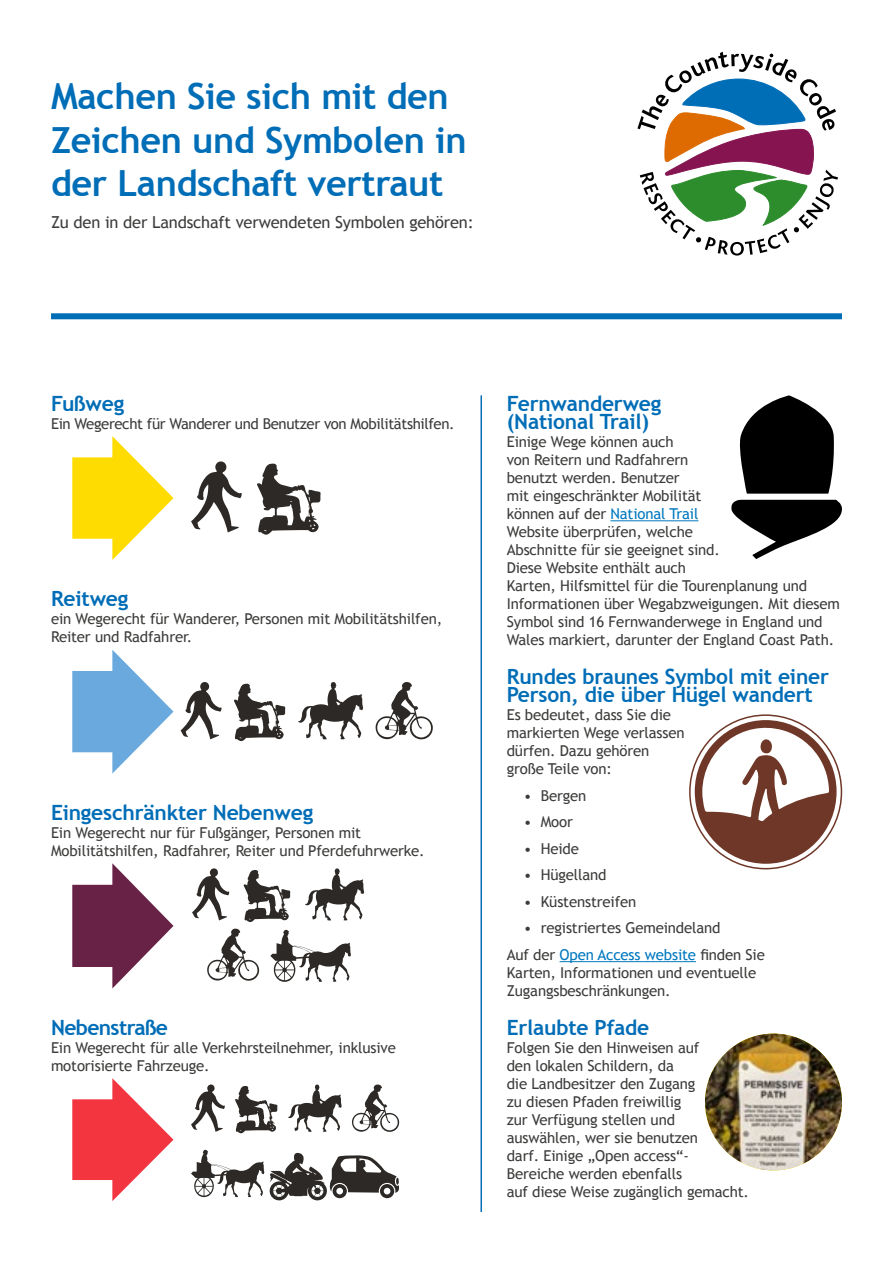
<style>
.page{position:relative;width:893px;height:1263px;background:#fff}
.page>*{position:absolute;margin:0;border:0;box-sizing:border-box;transform-origin:0 0}
.Header_2{font:700 36px/43.2px "Trebuchet MS";letter-spacing:-.01em;color:#006db7}
.Header_3{font:700 21px/18px "Trebuchet MS";letter-spacing:-.01em;color:#006db7}
.Header_3-2{font:700 21px "Trebuchet MS";letter-spacing:-.03em;color:#006db7}
.Header_2-2{font:16.5px "Trebuchet MS";letter-spacing:-.01em;color:#3c3c3b}
.Body_text{font:15px/18px "Trebuchet MS";letter-spacing:-.01em;color:#3c3c3b}
.s1{color:#0078bf}
.s2{font-family:"Trebuchet MS2"}
</style>
<div class="page">
<svg style="left:637px;top:52px;width:201px;height:204px"></svg>
<svg style="left:72px;top:436px;width:101px;height:124px"></svg>
<svg style="left:191px;top:461px;width:51px;height:71px"></svg>
<svg style="left:257px;top:463px;width:64px;height:72px"></svg>
<svg style="left:72px;top:650px;width:101px;height:123px"></svg>
<svg style="left:181px;top:682px;width:41px;height:57px"></svg>
<svg style="left:298px;top:682px;width:65px;height:57px"></svg>
<svg style="left:375px;top:682px;width:58px;height:58px"></svg>
<svg style="left:234px;top:683px;width:52px;height:59px"></svg>
<svg style="left:72px;top:863px;width:101px;height:125px"></svg>
<svg style="left:192px;top:868px;width:172px;height:114px"></svg>
<svg style="left:72px;top:1078px;width:101px;height:123px"></svg>
<svg style="left:191px;top:1084px;width:34px;height:48px"></svg>
<svg style="left:288px;top:1084px;width:54px;height:48px"></svg>
<svg style="left:352px;top:1084px;width:48px;height:48px"></svg>
<svg style="left:235px;top:1086px;width:43px;height:48px"></svg>
<hr style="left:610px;top:520px;width:88px;height:1px;background:#0078bf">
<hr style="left:560px;top:961px;width:136px;height:1px;background:#0078bf">
<div style="left:51px;top:313px;width:791px;height:6px;background:#006db7"></div>
<svg style="left:739px;top:395px;width:95px;height:99px"></svg>
<svg style="left:731px;top:500px;width:111px;height:59px"></svg>
<svg style="left:695px;top:719px;width:142px;height:145px"></svg>
<img style="left:705px;top:1033px;width:137px;height:137px;border-radius:68px">
<hr style="left:480px;top:395px;width:2px;height:817px;background:#006db7">
<svg style="left:191px;top:1149px;width:208px;height:51px"></svg>
<p class="Header_2" style="left:51px;top:75px;width:417px">Machen Sie sich mit den<br>Zeichen und Symbolen in der Landschaft vertraut</p>
<p class="Header_2-2" style="left:51px;top:213px;width:424px">Zu den in der Landschaft verwendeten Symbolen gehören:</p>
<p class="Header_3" style="left:51px;top:394px;width:75px">Fußweg</p>
<p class="Body_text" style="left:51px;top:415px;width:405px">Ein Wegerecht für Wanderer und Benutzer von Mobilitätshilfen.</p>
<p class="Header_3" style="left:51px;top:590px;width:79px">Reitweg</p>
<p class="Body_text" style="left:51px;top:610px;width:393px">ein Wegerecht für Wanderer, Personen mit Mobilitätshilfen,<br>Reiter und Radfahrer.</p>
<p class="Header_3" style="left:51px;top:803px;width:264px">Eingeschränkter Nebenweg</p>
<p class="Body_text" style="left:51px;top:824px;width:375px">Ein Wegerecht nur für Fußgänger, Personen mit<br>Mobilitätshilfen, Radfahrer, Reiter und Pferdefuhrwerke.</p>
<p class="Header_3-2" style="left:51px;top:1014px;width:118px">Nebenstraße</p>
<p class="Body_text" style="left:51px;top:1039px;width:346px">Ein Wegerecht für alle Verkehrsteilnehmer, inklusive motorisierte Fahrzeuge.</p>
<p class="Header_3" style="left:507px;top:394px;width:156px">Fernwanderweg (National Trail)</p>
<p class="Body_text" style="left:507px;top:433px;width:335px">Einige Wege können auch<br>von Reitern und Radfahrern<br>benutzt werden. Benutzer<br>mit eingeschränkter Mobilität<br>können auf der <span class="s1">National Trail<br></span>Website überprüfen, welche<br>Abschnitte für sie geeignet sind.<br>Diese Website enthält auch<br>Karten, Hilfsmittel für die Tourenplanung und Informationen über Wegabzweigungen. Mit diesem Symbol sind 16 Fernwanderwege in England und Wales markiert, darunter der England Coast Path.</p>
<p class="Header_3" style="left:507px;top:668px;width:324px">Rundes braunes Symbol mit einer<br>Person, die über Hügel wandert</p>
<p class="Body_text" style="left:507px;top:706px;width:179px">Es bedeutet, dass Sie die markierten Wege verlassen dürfen. Dazu gehören große Teile von:</p>
<p class="Body_text" style="left:524px;top:786px;width:64px">• Bergen</p>
<p class="Body_text" style="left:524px;top:813px;width:51px">• Moor</p>
<p class="Body_text" style="left:524px;top:840px;width:57px">• Heide</p>
<p class="Body_text" style="left:524px;top:866px;width:84px">• Hügelland</p>
<p class="Body_text" style="left:524px;top:893px;width:114px">• Küstenstreifen</p>
<p class="Body_text" style="left:524px;top:919px;width:198px">• registriertes Gemeindeland</p>
<p class="Body_text" style="left:507px;top:946px;width:260px">Auf der <span class="s1">Open Access website</span> <span class="s2">finden Sie<br></span>Karten, Informationen und eventuelle<br>Zugangsbeschränkungen.</p>
<p class="Header_3" style="left:507px;top:1018px;width:144px">Erlaubte Pfade</p>
<p class="Body_text" style="left:507px;top:1039px;width:244px">Folgen Sie den Hinweisen auf<br>den lokalen Schildern, da<br>die Landbesitzer den Zugang<br>zu diesen Pfaden freiwillig<br>zur Verfügung stellen und auswählen, wer sie benutzen<br>darf. Einige „Open access“-<br>Bereiche werden ebenfalls<br>auf diese Weise zugänglich gemacht.</p>
</div>
